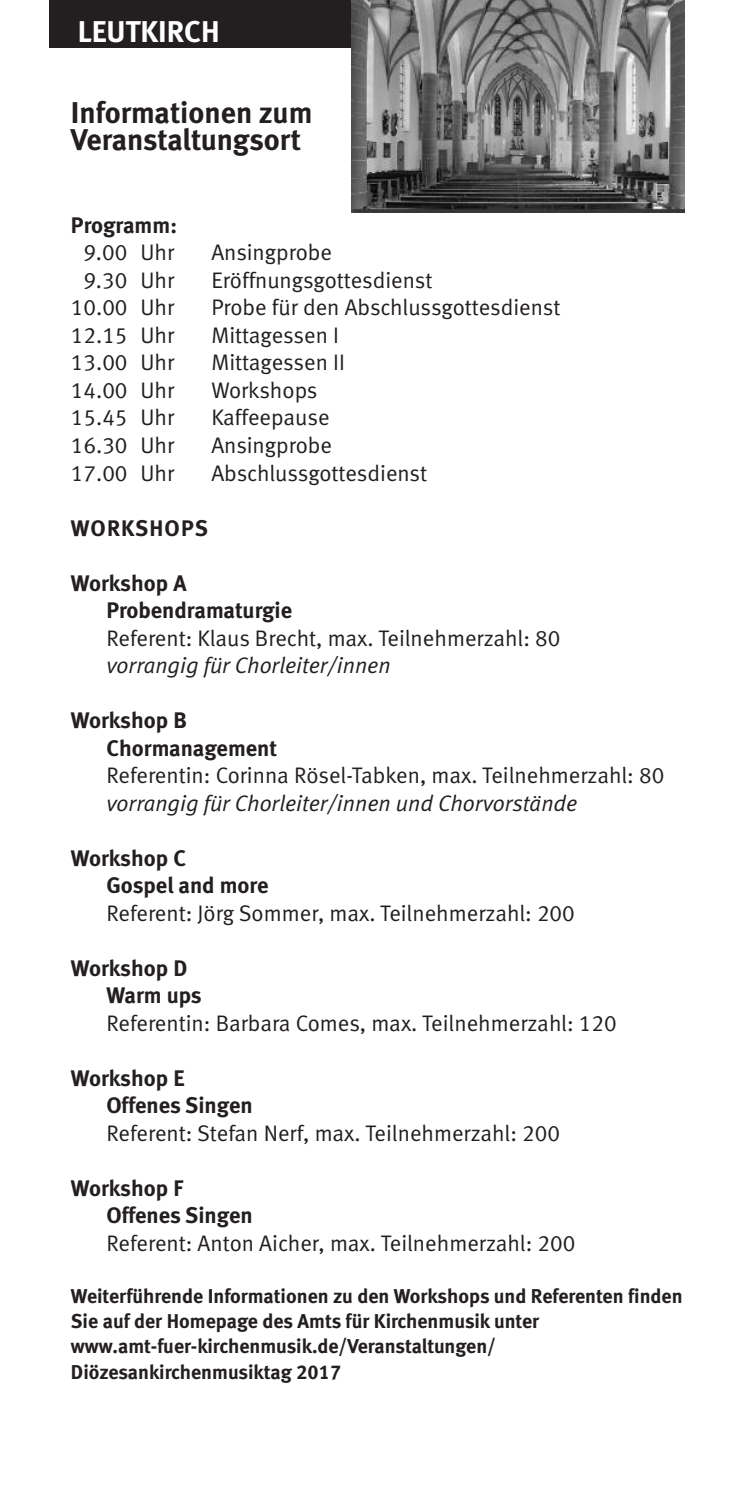
<style>
.page{position:relative;width:745px;height:1489px;background:#fff}
.page>*{position:absolute;margin:0;border:0;box-sizing:border-box;transform-origin:0 0}
.t1{font:30px/27.5px "Meta Bold LF";color:#231f20}
.t2{font:30px "Meta Bold LF";color:#fff}
.t3{font:22.5px "Meta Normal LF";color:#231f20}
.t4{font:22.5px/27.5px "Meta Bold LF";color:#231f20}
.t5{font:italic 22.5px "Meta Normal LF";color:#231f20}
.t6{font:22.5px "Meta Bold LF";letter-spacing:.05em;color:#231f20}
.t7{font:20px/25px "Meta Bold LF";color:#231f20}
</style>
<div class="page">
<div style="left:50px;top:0;width:301px;height:48px;background:#231f20"></div>
<img style="left:351px;top:0;width:333px;height:213px">
<h1 class="t2" style="left:78px;top:20px;width:143px">LEUTKIRCH</h1>
<h1 class="t1" style="left:71px;top:101px;width:243px">Informationen zum<br>Veranstaltungsort</h1>
<p class="t4" style="left:71px;top:213px;width:107px">Programm:</p>
<p class="t3" style="left:83px;top:244px;width:92px">9.00 Uhr</p>
<p class="t3" style="left:211px;top:244px;width:122px">Ansingprobe</p>
<p class="t3" style="left:83px;top:272px;width:92px">9.30 Uhr</p>
<p class="t3" style="left:211px;top:272px;width:222px">Eröffnungsgottesdienst</p>
<p class="t3" style="left:71px;top:299px;width:105px">10.00 Uhr</p>
<p class="t3" style="left:211px;top:299px;width:350px">Probe für den Abschlussgottesdienst</p>
<p class="t3" style="left:71px;top:327px;width:105px">12.15 Uhr</p>
<p class="t3" style="left:211px;top:327px;width:129px">Mittagessen I</p>
<p class="t3" style="left:71px;top:354px;width:105px">13.00 Uhr</p>
<p class="t3" style="left:211px;top:354px;width:135px">Mittagessen II</p>
<p class="t3" style="left:71px;top:382px;width:105px">14.00 Uhr</p>
<p class="t3" style="left:211px;top:382px;width:107px">Workshops</p>
<p class="t3" style="left:71px;top:409px;width:105px">15.45 Uhr</p>
<p class="t3" style="left:211px;top:409px;width:120px">Kaffeepause</p>
<p class="t3" style="left:71px;top:437px;width:105px">16.30 Uhr</p>
<p class="t3" style="left:211px;top:437px;width:122px">Ansingprobe</p>
<p class="t3" style="left:71px;top:464px;width:105px">17.00 Uhr</p>
<p class="t3" style="left:211px;top:464px;width:217px">Abschlussgottesdienst</p>
<p class="t6" style="left:71px;top:519px;width:138px">WORKSHOPS</p>
<p class="t4" style="left:106px;top:571px;width:187px;text-indent:-35px">Workshop A<br>Probendramaturgie</p>
<p class="t3" style="left:106px;top:629px;width:455px">Referent: Klaus Brecht, max. Teilnehmerzahl: 80</p>
<p class="t5" style="left:106px;top:657px;width:286px">vorrangig für Chorleiter/innen</p>
<p class="t4" style="left:106px;top:708px;width:172px;text-indent:-35px">Workshop B<br>Chormanagement</p>
<p class="t3" style="left:106px;top:767px;width:559px">Referentin: Corinna Rösel-Tabken, max. Teilnehmerzahl: 80</p>
<p class="t5" style="left:106px;top:794px;width:472px">vorrangig für Chorleiter/innen und Chorvorstände</p>
<p class="t4" style="left:106px;top:846px;width:163px;text-indent:-35px">Workshop C<br>Gospel and more</p>
<p class="t3" style="left:106px;top:904px;width:469px">Referent: Jörg Sommer, max. Teilnehmerzahl: 200</p>
<p class="t4" style="left:106px;top:956px;width:97px;text-indent:-35px">Workshop D<br>Warm ups</p>
<p class="t3" style="left:106px;top:1014px;width:511px">Referentin: Barbara Comes, max. Teilnehmerzahl: 120</p>
<p class="t4" style="left:106px;top:1066px;width:148px;text-indent:-35px">Workshop E<br>Offenes Singen</p>
<p class="t3" style="left:106px;top:1124px;width:455px">Referent: Stefan Nerf, max. Teilnehmerzahl: 200</p>
<p class="t4" style="left:106px;top:1176px;width:148px;text-indent:-35px">Workshop F<br>Offenes Singen</p>
<p class="t3" style="left:106px;top:1234px;width:470px">Referent: Anton Aicher, max. Teilnehmerzahl: 200</p>
<p class="t7" style="left:71px;top:1285px;width:612px">Weiterführende Informationen zu den Workshops und Referenten finden Sie auf der Homepage des Amts für Kirchenmusik unter www.amt-fuer-kirchenmusik.de/Veranstaltungen/ Diözesankirchenmusiktag 2017</p>
</div>
